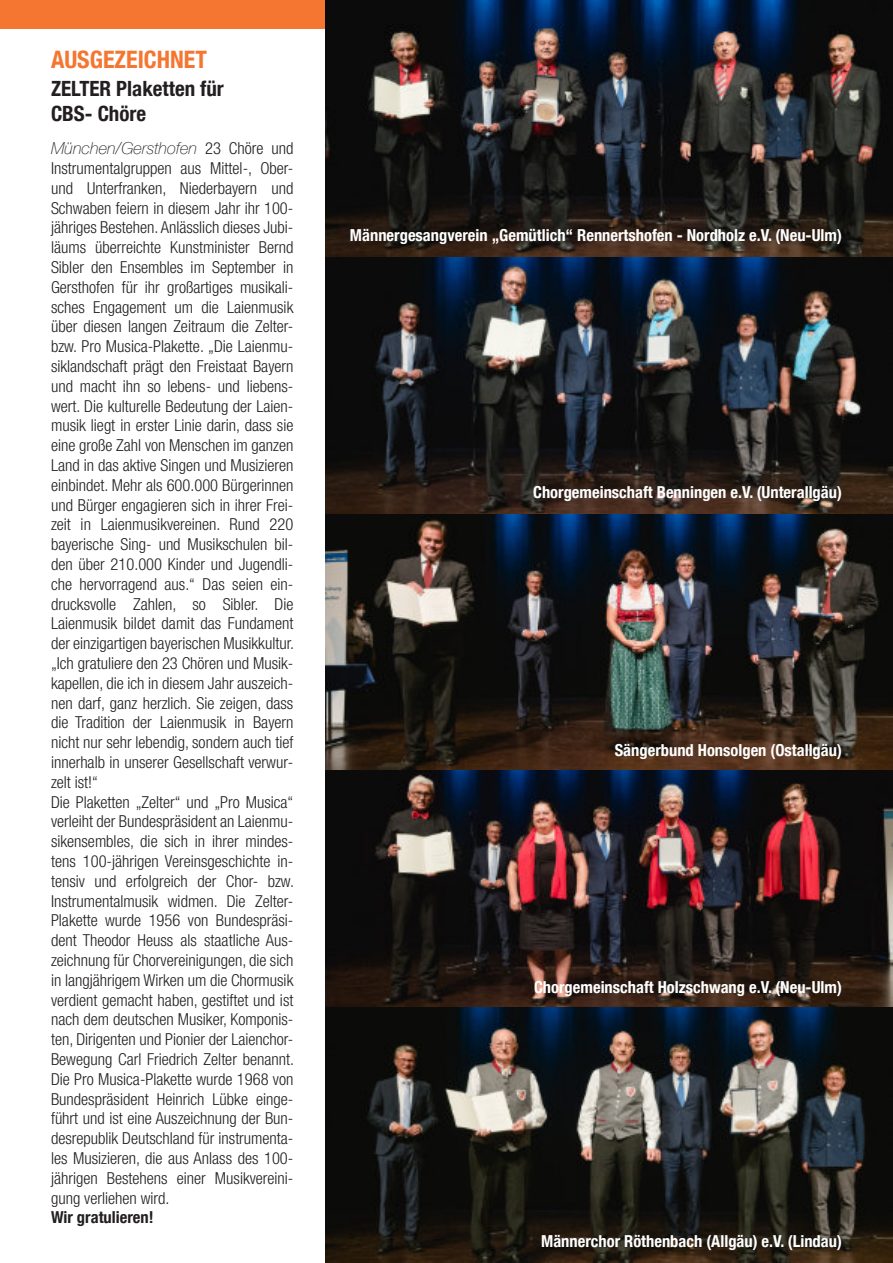
<style>
.page{position:relative;width:893px;height:1263px;background:#fff}
.page>*{position:absolute;margin:0;border:0;box-sizing:border-box;transform-origin:0 0}
.t1{font:700 condensed 24px "Helvetica Neue LT Com";color:#f47630}
.t2{font:700 condensed 21px/25.2px "Helvetica Neue LT Com";color:#231f20}
.t3{font:300 condensed 16.5px/19.8px "Helvetica Neue LT Com";color:#231f20}
.t4{font:700 condensed 16.5px "Helvetica Neue LT Com";color:#fff}
.t5{font:italic 100 16.5px "Helvetica Neue";color:#231f20}
.t6{font:700 condensed 16.5px "Helvetica Neue LT Com";color:#231f20}
.s1{font-family:"Helvetica Neue LT Com";font-weight:300;font-style:normal;font-stretch:condensed}
</style>
<div class="page">
<div style="left:0;top:0;width:325px;height:29px;background:#f47630"></div>
<img style="left:326px;top:0;width:567px;height:1263px">
<h1 class="t1" style="left:51px;top:51px;width:157px">AUSGEZEICHNET</h1>
<p class="t2" style="left:51px;top:79px;width:174px">ZELTER Plaketten für<br>CBS- Chöre</p>
<p class="t5" style="left:51px;top:138px;width:244px">München/Gersthofen <span class="s1">23 Chöre und</span></p>
<p class="t3" style="left:51px;top:160px;width:244px">Instrumentalgruppen aus Mittel-, Ober&shy;und Unterfranken, Niederbayern und Schwaben feiern in diesem Jahr ihr 100- jähriges Bestehen. Anlässlich dieses Jubi&shy;läums überreichte Kunstminister Bernd Sibler den Ensembles im September in Gersthofen für ihr großartiges musikali&shy;sches Engagement um die Laienmusik über diesen langen Zeitraum die Zelter&shy;bzw. Pro Musica-Plakette. „Die Laienmu&shy;siklandschaft prägt den Freistaat Bayern und macht ihn so lebens- und liebens&shy;wert. Die kulturelle Bedeutung der Laien&shy;musik liegt in erster Linie darin, dass sie eine große Zahl von Menschen im ganzen Land in das aktive Singen und Musizieren einbindet. Mehr als 600.000 Bürgerinnen und Bürger engagieren sich in ihrer Frei&shy;zeit in Laienmusikvereinen. Rund 220 bayerische Sing- und Musikschulen bil&shy;den über 210.000 Kinder und Jugendli&shy;che hervorragend aus.“ Das seien ein&shy;drucksvolle Zahlen, so Sibler. Die Laienmusik bildet damit das Fundament der einzigartigen bayerischen Musikkultur. „Ich gratuliere den 23 Chören und Musik&shy;kapellen, die ich in diesem Jahr auszeich&shy;nen darf, ganz herzlich. Sie zeigen, dass die Tradition der Laienmusik in Bayern nicht nur sehr lebendig, sondern auch tief innerhalb in unserer Gesellschaft verwur&shy;zelt ist!“<br>Die Plaketten „Zelter“ und „Pro Musica“ verleiht der Bundespräsident an Laienmu&shy;sikensembles, die sich in ihrer mindes&shy;tens 100-jährigen Vereinsgeschichte in&shy;tensiv und erfolgreich der Chor- bzw.<br>Instrumentalmusik widmen. Die Zelter-Plakette wurde 1956 von Bundespräsi&shy;dent Theodor Heuss als staatliche Aus&shy;zeichnung für Chorvereinigungen, die sich in langjährigem Wirken um die Chormusik verdient gemacht haben, gestiftet und ist nach dem deutschen Musiker, Komponis&shy;ten, Dirigenten und Pionier der Laienchor-Bewegung Carl Friedrich Zelter benannt.<br>Die Pro Musica-Plakette wurde 1968 von Bundespräsident Heinrich Lübke einge&shy;führt und ist eine Auszeichnung der Bun&shy;desrepublik Deutschland für instrumenta&shy;les Musizieren, die aus Anlass des 100- jährigen Bestehens einer Musikvereini&shy;gung verliehen wird.</p>
<p class="t6" style="left:51px;top:1211px;width:104px">Wir gratulieren!</p>
<p class="t4" style="left:350px;top:230px;width:493px">Männergesangverein „Gemütlich“ Rennertshofen - Nordholz e.V. (Neu-Ulm)</p>
<p class="t4" style="left:533px;top:487px;width:310px">Chorgemeinschaft Benningen e.V. (Unterallgäu)</p>
<p class="t4" style="left:615px;top:744px;width:229px">Sängerbund Honsolgen (Ostallgäu)</p>
<p class="t4" style="left:534px;top:982px;width:309px">Chorgemeinschaft Holzschwang e.V. (Neu-Ulm)</p>
<p class="t4" style="left:541px;top:1235px;width:302px">Männerchor Röthenbach (Allgäu) e.V. (Lindau)</p>
</div>
